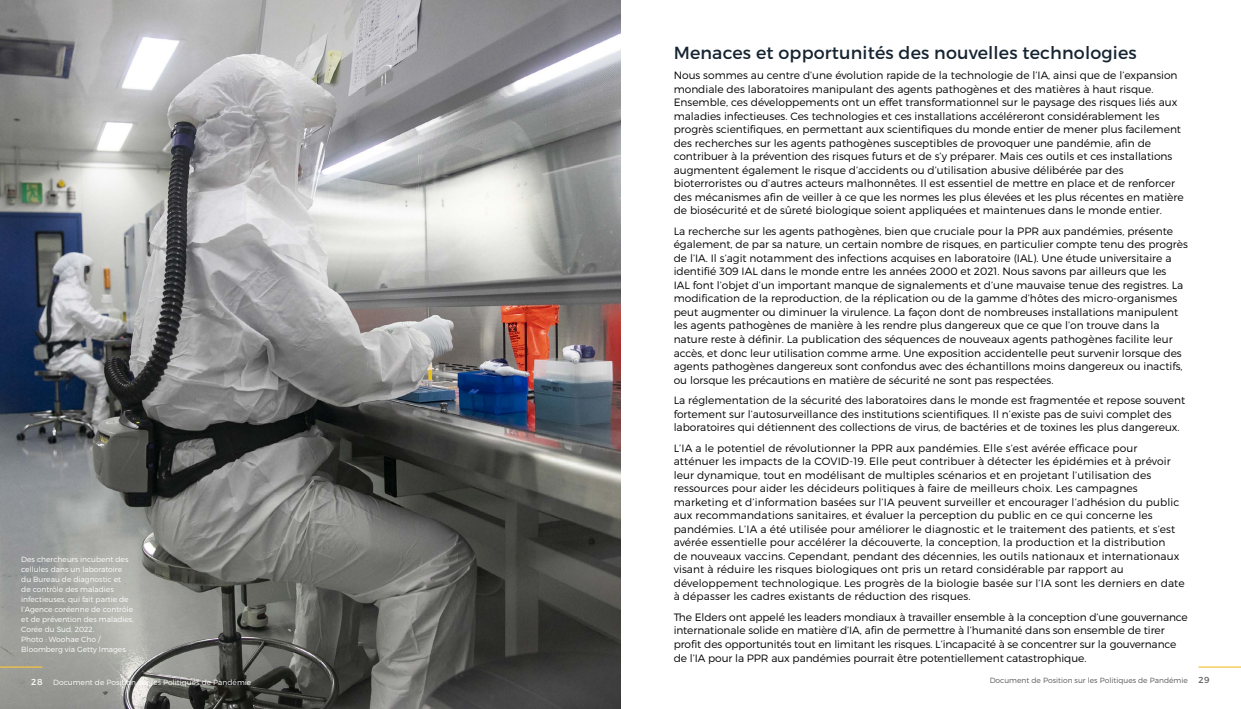
<style>
.page{position:relative;width:1241px;height:709px;background:#fff}
.page>*{position:absolute;margin:0;border:0;box-sizing:border-box;transform-origin:0 0}
.t1{font:17.5px "Montserrat";letter-spacing:.01em;color:#162431}
.t2{font:300 10.62px/13.5px "Montserrat";color:#000}
.t3{font:300 7.5px/10px "Montserrat";color:#fff}
.t4{font:300 7.5px "Montserrat";color:#575756}
.s1{font-weight:400;font-size:8.75px}
.s2{font-weight:400;font-size:8.75px;color:#616160}
</style>
<div class="page">
<img style="left:0;top:0;width:620px;height:709px">
<hr style="left:1198px;top:666px;width:42px;height:1px;background:#f4c53f">
<hr style="left:0;top:666px;width:43px;height:1px;background:#f4c53f">
<h1 class="t1" style="left:673px;top:42px;width:464px">Menaces et opportunités des nouvelles technologies</h1>
<p class="t2" style="left:673px;top:68px;width:511px">Nous sommes au centre d’une évolution rapide de la technologie de l’IA, ainsi que de l’expansion mondiale des laboratoires manipulant des agents pathogènes et des matières à haut risque.<br>Ensemble, ces développements ont un effet transformationnel sur le paysage des risques liés aux maladies infectieuses. Ces technologies et ces installations accéléreront considérablement les progrès scientifiques, en permettant aux scientifiques du monde entier de mener plus facilement des recherches sur les agents pathogènes susceptibles de provoquer une pandémie, afin de contribuer à la prévention des risques futurs et de s’y préparer. Mais ces outils et ces installations augmentent également le risque d’accidents ou d’utilisation abusive délibérée par des bioterroristes ou d’autres acteurs malhonnêtes. Il est essentiel de mettre en place et de renforcer des mécanismes afin de veiller à ce que les normes les plus élevées et les plus récentes en matière de biosécurité et de sûreté biologique soient appliquées et maintenues dans le monde entier.</p>
<p class="t2" style="left:673px;top:224px;width:515px">La recherche sur les agents pathogènes, bien que cruciale pour la PPR aux pandémies, présente également, de par sa nature, un certain nombre de risques, en particulier compte tenu des progrès de l’IA. Il s’agit notamment des infections acquises en laboratoire (IAL). Une étude universitaire a identifié 309 IAL dans le monde entre les années 2000 et 2021. Nous savons par ailleurs que les<br>IAL font l’objet d’un important manque de signalements et d’une mauvaise tenue des registres. La modification de la reproduction, de la réplication ou de la gamme d’hôtes des micro-organismes peut augmenter ou diminuer la virulence. La façon dont de nombreuses installations manipulent les agents pathogènes de manière à les rendre plus dangereux que ce que l’on trouve dans la nature reste à définir. La publication des séquences de nouveaux agents pathogènes facilite leur accès, et donc leur utilisation comme arme. Une exposition accidentelle peut survenir lorsque des agents pathogènes dangereux sont confondus avec des échantillons moins dangereux ou inactifs, ou lorsque les précautions en matière de sécurité ne sont pas respectées.</p>
<p class="t2" style="left:673px;top:393px;width:513px">La réglementation de la sécurité des laboratoires dans le monde est fragmentée et repose souvent fortement sur l’autosurveillance des institutions scientifiques. Il n’existe pas de suivi complet des laboratoires qui détiennent des collections de virus, de bactéries et de toxines les plus dangereux.</p>
<p class="t2" style="left:673px;top:441px;width:512px">L’IA a le potentiel de révolutionner la PPR aux pandémies. Elle s’est avérée efficace pour atténuer les impacts de la COVID-19. Elle peut contribuer à détecter les épidémies et à prévoir leur dynamique, tout en modélisant de multiples scénarios et en projetant l’utilisation des ressources pour aider les décideurs politiques à faire de meilleurs choix. Les campagnes marketing et d’information basées sur l’IA peuvent surveiller et encourager l’adhésion du public aux recommandations sanitaires, et évaluer la perception du public en ce qui concerne les pandémies. L’IA a été utilisée pour améliorer le diagnostic et le traitement des patients, et s’est avérée essentielle pour accélérer la découverte, la conception, la production et la distribution<br>de nouveaux vaccins. Cependant, pendant des décennies, les outils nationaux et internationaux visant à réduire les risques biologiques ont pris un retard considérable par rapport au développement technologique. Les progrès de la biologie basée sur l’IA sont les derniers en date à dépasser les cadres existants de réduction des risques.</p>
<p class="t2" style="left:673px;top:610px;width:515px">The Elders ont appelé les leaders mondiaux à travailler ensemble à la conception d’une gouvernance internationale solide en matière d’IA, afin de permettre à l’humanité dans son ensemble de tirer profit des opportunités tout en limitant les risques. L’incapacité à se concentrer sur la gouvernance de l’IA pour la PPR aux pandémies pourrait être potentiellement catastrophique.</p>
<p class="t3" style="left:21px;top:554px;width:114px">Des chercheurs incubent des cellules dans un laboratoire du Bureau de diagnostic et<br>de contrôle des maladies infectieuses, qui fait partie de l’Agence coréenne de contrôle et de prévention des maladies,<br>Corée du Sud, 2022.<br>Photo : Woohae Cho /<br>Bloomberg via Getty Images.</p>
<p class="t3" style="left:31px;top:677px;width:221px"><span class="s1">28</span> Document de Position sur les Politiques de Pandémie</p>
<p class="t4" style="left:989px;top:676px;width:221px">Document de Position sur les Politiques de Pandémie <span class="s2">29</span></p>
</div>
